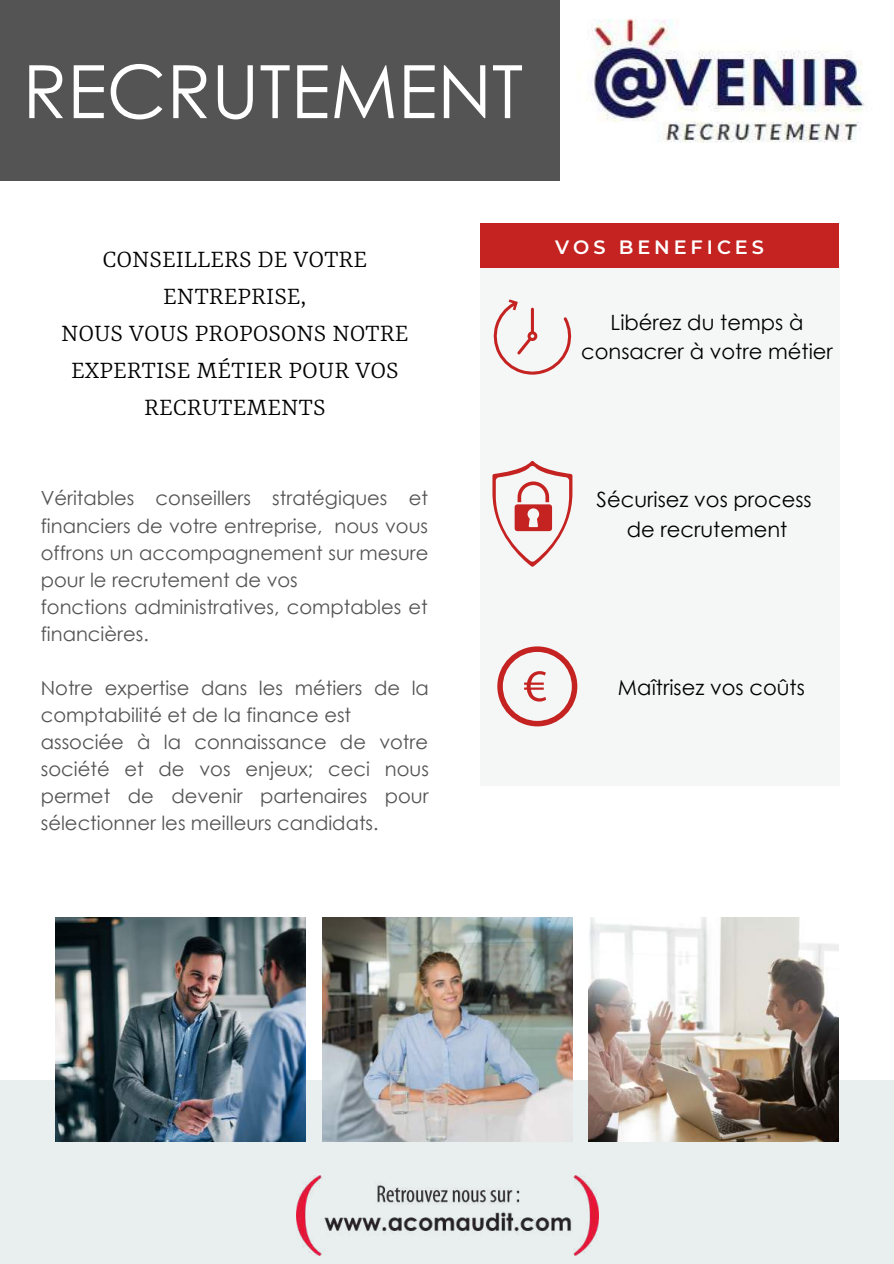
<style>
.page{position:relative;width:894px;height:1264px;background:#fff}
.page>*{position:absolute;margin:0;border:0;box-sizing:border-box;transform-origin:0 0}
.t1{font:73.5px "Century Gothic";color:#fff}
.t2{font:300 27px/37.2px "Rasa";color:#000;text-align:center}
.t3{font:21px/29.2px "Century Gothic";color:#000;text-align:center}
.t4{font:19.5px/27px "Century Gothic";color:#545454}
.t5{font:600 19.35px "Montserrat";letter-spacing:.205em;color:#fff}
</style>
<div class="page">
<div style="left:0;top:1080px;width:893px;height:183px;background:#e8efee"></div>
<img style="left:55px;top:917px;width:250px;height:223px">
<img style="left:322px;top:917px;width:250px;height:223px">
<img style="left:588px;top:917px;width:250px;height:223px">
<div style="left:0;top:0;width:893px;height:180px;background:#545454"></div>
<div style="left:480px;top:264px;width:359px;height:521px;background:#f4f7f6"></div>
<svg style="left:493px;top:299px;width:79px;height:75px"></svg>
<svg style="left:492px;top:461px;width:80px;height:106px"></svg>
<svg style="left:497px;top:646px;width:80px;height:80px"></svg>
<div style="left:480px;top:223px;width:358px;height:45px;background:#c42321"></div>
<img style="left:560px;top:0;width:333px;height:180px">
<img style="left:296px;top:1175px;width:302px;height:79px">
<h1 class="t1" style="left:23px;top:44px;width:502px">RECRUTEMENT</h1>
<h2 class="t2" style="left:61px;top:242px;width:348px">CONSEILLERS DE VOTRE<br>ENTREPRISE,<br>NOUS VOUS PROPOSONS NOTRE<br>EXPERTISE MÉTIER POUR VOS<br>RECRUTEMENTS</h2>
<p class="t4" style="left:41px;top:484px;width:389px">Véritables conseillers stratégiques et financiers de votre entreprise, nous vous offrons un accompagnement sur mesure pour le recrutement de vos<br>fonctions administratives, comptables et financières.</p>
<p class="t4" style="left:41px;top:673px;width:389px">Notre expertise dans les métiers de la comptabilité et de la finance est associée à la connaissance de votre société et de vos enjeux; ceci nous permet de devenir partenaires pour sélectionner les meilleurs candidats.</p>
<p class="t5" style="left:555px;top:235px;width:210px">VOS BENEFICES</p>
<p class="t3" style="left:581px;top:307px;width:253px">Libérez du temps à consacrer à votre métier</p>
<p class="t3" style="left:596px;top:484px;width:216px">Sécurisez vos process de recrutement</p>
<p class="t3" style="left:617px;top:671px;width:188px">Maîtrisez vos coûts</p>
</div>
